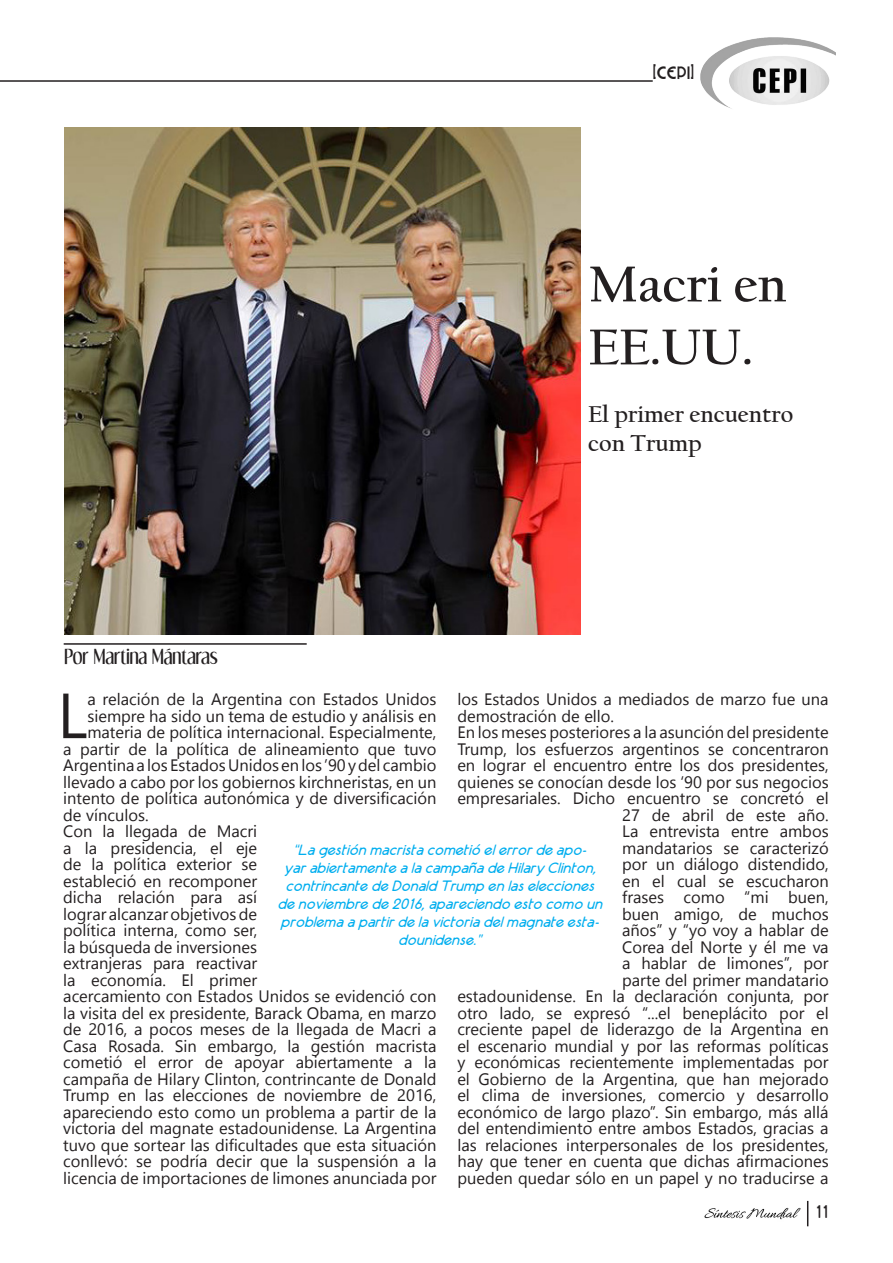
<style>
.page{position:relative;width:893px;height:1263px;background:#fff}
.page>*{position:absolute;margin:0;border:0;box-sizing:border-box;transform-origin:0 0}
.t1{font:63.6px "Gadugi";color:#231f20}
.t2{font:700 52.5px/63px "Californian FB";color:#231f20}
.t3{font:700 24px/28.8px "Californian FB";color:#231f20}
.t4{font:18.15px "AR Techni";color:#231f20}
.t5{font:18px "Dream Orphans";color:#231f20}
.t6{font:18px "Neues Bauen";color:#231f20}
.t7{font:16.5px/16.5px "Gadugi";color:#231f20}
.t8{font:italic 15px/18px "AR Techni";color:#00aeef;text-align:center}
.s1{font-size:21px}
.s2{font-style:inherit}
</style>
<div class="page">
<img style="left:700px;top:38px;width:135px;height:71px">
<svg style="left:807px;top:1201px;width:1px;height:25px"></svg>
<img style="left:704px;top:1207px;width:97px;height:13px">
<hr style="left:0;top:80px;width:653px;height:2px;background:#231f20">
<hr style="left:64px;top:643px;width:243px;height:2px;background:#231f20">
<img style="left:64px;top:128px;width:516px;height:507px">
<p class="t6" style="left:653px;top:62px;width:43px"><span class="s1">[</span>CEPI<span class="s1">]</span></p>
<p class="t5" style="left:64px;top:646px;width:155px">Por Martina Mántaras</p>
<p class="t2" style="left:588px;top:253px;width:200px"><span class="s2">M</span>acri en<br>EE.UU.</p>
<p class="t3" style="left:588px;top:400px;width:207px">El primer encuentro con Trump</p>
<p class="t1" style="left:57px;top:677px;width:31px">L</p>
<p class="t7" style="left:87px;top:691px;width:351px">a relación de la Argentina con Estados Unidos</p>
<p class="t7" style="left:457px;top:691px;width:373px">los Estados Unidos a mediados de marzo fue una demostración de ello.</p>
<p class="t7" style="left:457px;top:724px;width:373px;text-align:right">En los meses posteriores a la asunción del presidente Trump, los esfuerzos argentinos se concentraron en lograr el encuentro entre los dos presidentes, quienes se conocían desde los ‘90 por sus negocios empresariales. Dicho encuentro se concretó el 27 de abril de este año.<br>La entrevista entre ambos<br>mandatarios se caracterizó<br>por un diálogo distendido,<br>en el cual se escucharon<br>frases como “mi buen,<br>buen amigo, de muchos<br>años” y “yo voy a hablar de<br>Corea del Norte y él me va<br>a hablar de limones”, por<br>parte del primer mandatario<br>estadounidense. En la declaración conjunta, por otro lado, se expresó “...el beneplácito por el creciente papel de liderazgo de la Argentina en el escenario mundial y por las reformas políticas y económicas recientemente implementadas por el Gobierno de la Argentina, que han mejorado el clima de inversiones, comercio y desarrollo económico de largo plazo”. Sin embargo, más allá del entendimiento entre ambos Estados, gracias a las relaciones interpersonales de los presidentes, hay que tener en cuenta que dichas afirmaciones pueden quedar sólo en un papel y no traducirse a</p>
<p class="t7" style="left:87px;top:707px;width:350px">siempre ha sido un tema de estudio y análisis en</p>
<p class="t7" style="left:87px;top:724px;width:351px">materia de política internacional. Especialmente,</p>
<p class="t7" style="left:63px;top:740px;width:375px">a partir de la política de alineamiento que tuvo</p>
<p class="t7" style="left:63px;top:757px;width:375px">Argentina a los Estados Unidos en los ’90 y del cambio</p>
<p class="t7" style="left:63px;top:773px;width:375px">llevado a cabo por los gobiernos kirchneristas, en un</p>
<p class="t7" style="left:63px;top:790px;width:375px">intento de política autonómica y de diversificación</p>
<p class="t7" style="left:63px;top:806px;width:87px">de vínculos.</p>
<p class="t7" style="left:63px;top:823px;width:375px">Con la llegada de Macri<br>a la presidencia, el eje<br>de la política exterior se<br>estableció en recomponer<br>dicha relación para así<br>lograr alcanzar objetivos de<br>política interna, como ser,<br>la búsqueda de inversiones<br>extranjeras para reactivar<br>la economía. El primer<br>acercamiento con Estados Unidos se evidenció con la visita del ex presidente, Barack Obama, en marzo de 2016, a pocos meses de la llegada de Macri a Casa Rosada. Sin embargo, la gestión macrista cometió el error de apoyar abiertamente a la campaña de Hilary Clinton, contrincante de Donald Trump en las elecciones de noviembre de 2016, apareciendo esto como un problema a partir de la victoria del magnate estadounidense. La Argentina tuvo que sortear las dificultades que esta situación conllevó: se podría decir que la suspensión a la licencia de importaciones de limones anunciada por</p>
<p class="t8" style="left:277px;top:841px;width:331px">“Lagestiónmacristacometió elerrordeapo&shy;yarabiertamentealacampañadeHilaryClinton, contrincantedeDonaldTrump enlaselecciones denoviembrede2016,apareciendo esto como un problemaapartirdelavictoriadelmagnateesta&shy;dounidense.”</p>
<p class="t4" style="left:815px;top:1201px;width:15px">11</p>
</div>
